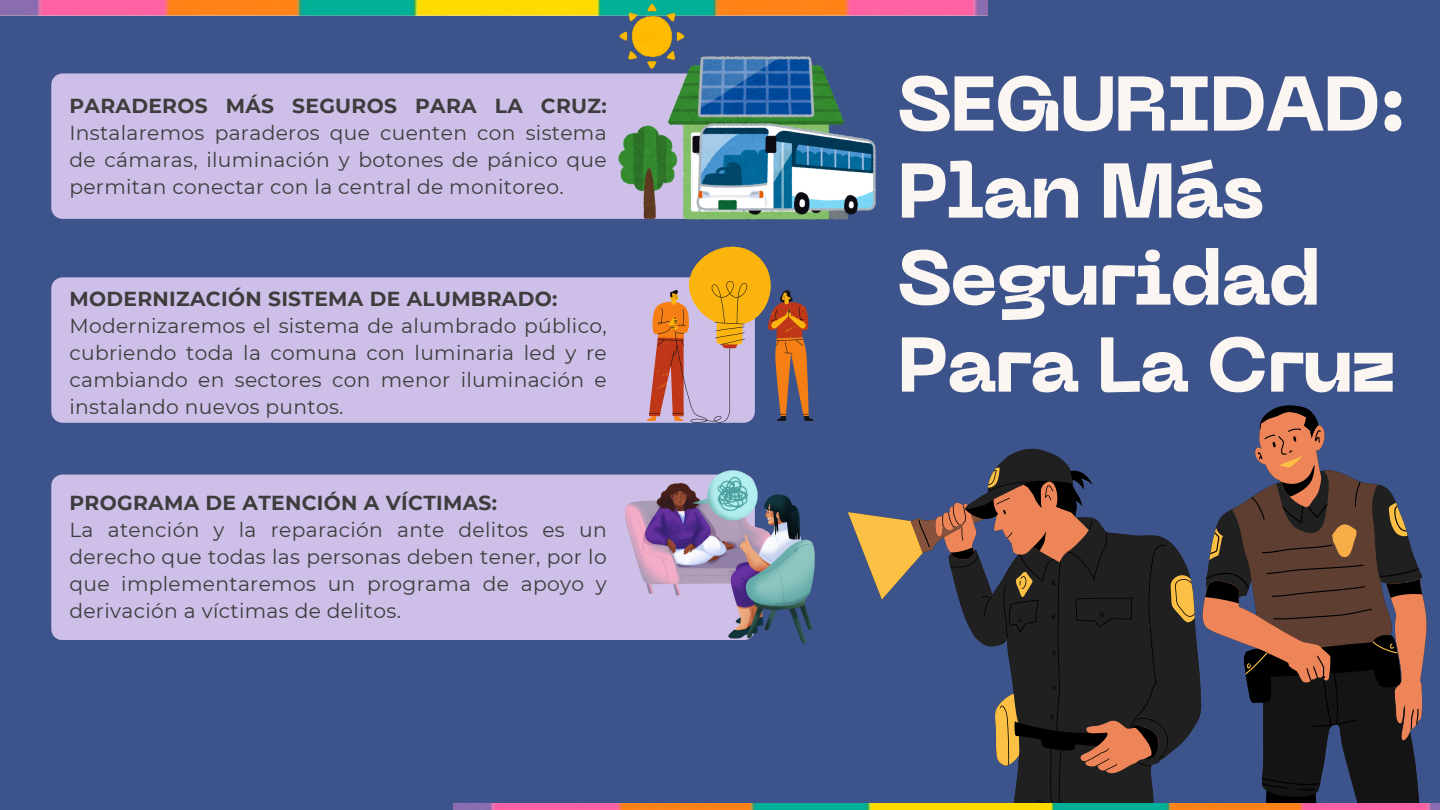
<style>
.page{position:relative;width:1440px;height:810px;background:#3c548b}
.page>*{position:absolute;margin:0;border:0;box-sizing:border-box;transform-origin:0 0}
.t1{font:800 77px/87px "PP Neue Machina";letter-spacing:-.025em;color:#fbf6f1}
.t2{font:20.2px/27px "Montserrat";letter-spacing:.015em;color:#3d3d3d;text-align:justify}
.t3{font:700 20.2px "Montserrat";letter-spacing:.015em;color:#3d3d3d}
.s1{font-weight:700}
</style>
<div class="page">
<div style="left:51px;top:73px;width:568px;height:146px;background:#cebfe8"></div>
<svg style="left:1205px;top:405px;width:120px;height:224px"></svg>
<svg style="left:1209px;top:456px;width:218px;height:347px"></svg>
<svg style="left:997px;top:448px;width:205px;height:278px"></svg>
<svg style="left:848px;top:467px;width:347px;height:133px"></svg>
<svg style="left:919px;top:470px;width:276px;height:333px;fill:#202020"></svg>
<div style="left:51px;top:277px;width:596px;height:146px;background:#cebfe8"></div>
<div style="left:51px;top:475px;width:575px;height:165px;background:#cebfe8"></div>
<img style="left:0;top:0;width:988px;height:15px">
<img style="left:454px;top:803px;width:986px;height:7px">
<img style="left:619px;top:3px;width:240px;height:216px">
<img style="left:692px;top:123px;width:183px;height:92px">
<svg style="left:647px;top:246px;width:167px;height:177px"></svg>
<img style="left:626px;top:471px;width:189px;height:173px">
<h1 class="t2" style="left:69px;top:92px;width:539px"><span class="s1">PARADEROS MÁS SEGUROS PARA LA CRUZ:<br></span>Instalaremos paraderos que cuenten con sistema de cámaras, iluminación y botones de pánico que permitan conectar con la central de monitoreo.</h1>
<p class="t3" style="left:69px;top:286px;width:490px">MODERNIZACIÓN SISTEMA DE ALUMBRADO:</p>
<p class="t2" style="left:69px;top:312px;width:539px">Modernizaremos el sistema de alumbrado público, cubriendo toda la comuna con luminaria led y re cambiando en sectores con menor iluminación e instalando nuevos puntos.</p>
<p class="t3" style="left:69px;top:491px;width:429px">PROGRAMA DE ATENCIÓN A VÍCTIMAS:</p>
<p class="t2" style="left:69px;top:516px;width:539px">La atención y la reparación ante delitos es un derecho que todas las personas deben tener, por lo que implementaremos un programa de apoyo y derivación a víctimas de delitos.</p>
<p class="t1" style="left:897px;top:68px;width:511px">SEGURIDAD:<br>Plan Más<br>Seguridad<br>Para La Cruz</p>
</div>
